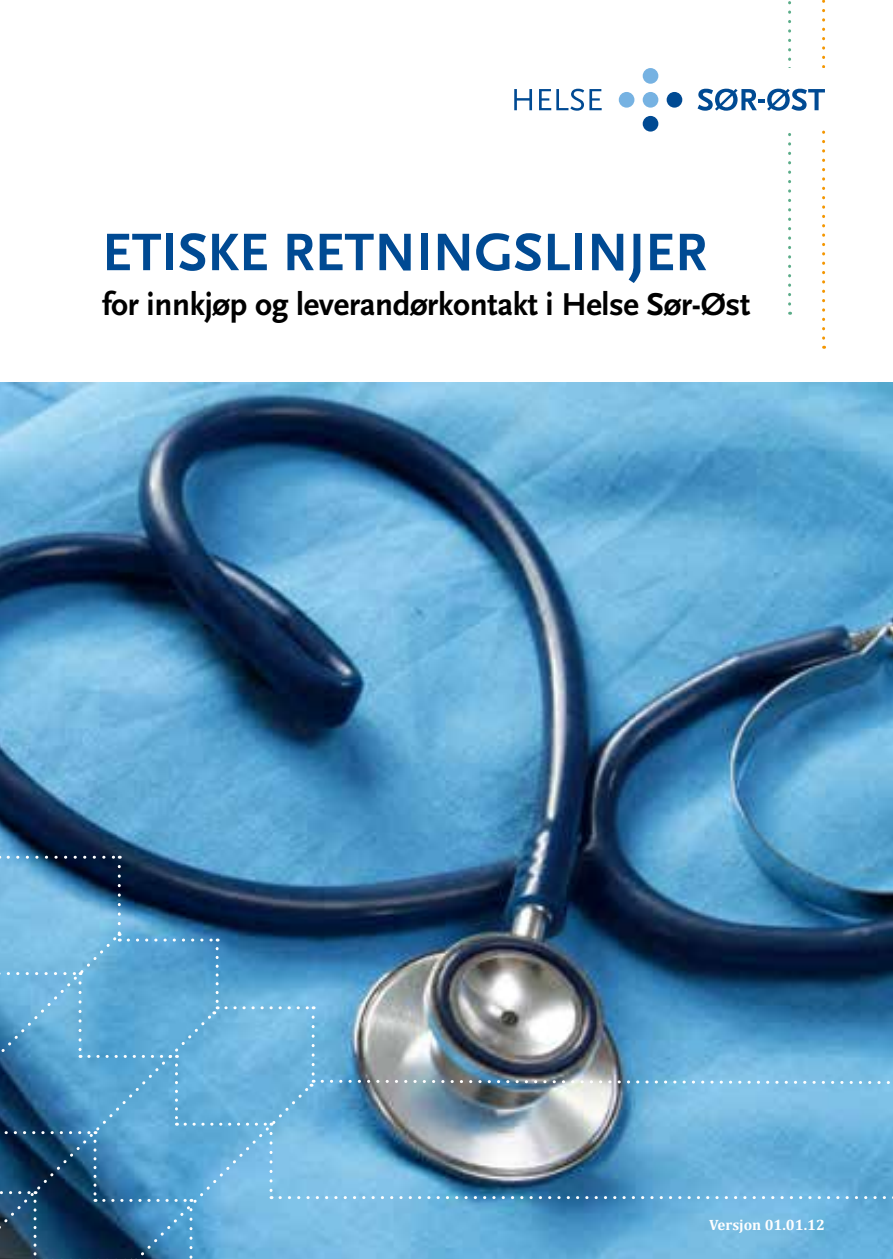
<style>
.page{position:relative;width:893px;height:1259px;background:#fff}
.page>*{position:absolute;margin:0;border:0;box-sizing:border-box;transform-origin:0 0}
.t1{font:700 55.2px "Scala Sans";color:#004a93}
.t2{font:700 33px "Scala Sans";letter-spacing:-.01em;color:#000}
.t3{font:700 15px "Cambria";color:#fff}
</style>
<div class="page">
<img style="left:0;top:383px;width:893px;height:483px">
<svg style="left:8px;top:855px;width:112px;height:3px"></svg>
<img style="left:0;top:866px;width:893px;height:393px">
<div style="left:643px;top:68px;width:15px;height:16px;background:#76b2e2;border-radius:50%"></div>
<div style="left:643px;top:92px;width:15px;height:16px;background:#76b2e2;border-radius:50%"></div>
<div style="left:619px;top:92px;width:15px;height:16px;background:#76b2e2;border-radius:50%"></div>
<div style="left:667px;top:92px;width:15px;height:16px;background:#004a93;border-radius:50%"></div>
<div style="left:643px;top:116px;width:15px;height:16px;background:#004a93;border-radius:50%"></div>
<svg style="left:514px;top:89px;width:18px;height:21px"></svg>
<svg style="left:539px;top:89px;width:63px;height:22px"></svg>
<svg style="left:697px;top:0;width:128px;height:338px"></svg>
<h1 class="t1" style="left:102px;top:222px;width:607px">ETISKE RETNINGSLINJER</h1>
<p class="t2" style="left:102px;top:286px;width:650px">for innkjøp og leverandørkontakt i Helse Sør-Øst</p>
<p class="t3" style="left:709px;top:1216px;width:117px">Versjon 01.01.12</p>
</div>
